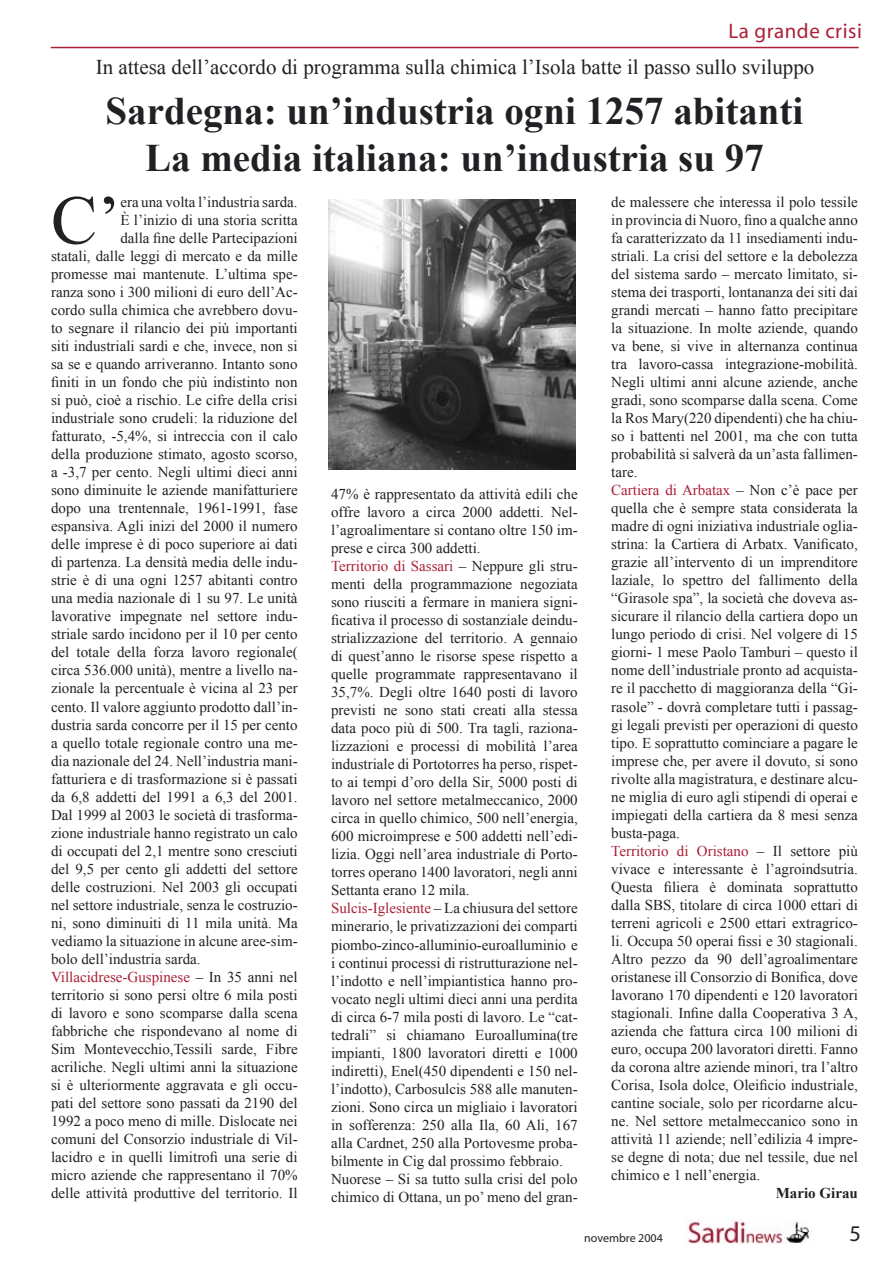
<style>
.page{position:relative;width:893px;height:1263px;background:#fff}
.page>*{position:absolute;margin:0;border:0;box-sizing:border-box;transform-origin:0 0}
.t1{font:69.3px "Times New Roman";color:#212125}
.t2{font:700 39px/46.8px "Times New Roman";color:#212125;text-align:center}
.t3{font:22.5px "Myriad";color:#212125}
.t4{font:21px "Times New Roman";color:#212125}
.t5{font:21px "Myriad";letter-spacing:.025em;color:#aa2037}
.t6{font:15px/18px "Times New Roman";color:#212125}
.t7{font:15px "Times New Roman";color:#aa2037}
.t8{font:700 15px "Times New Roman";color:#212125}
.t9{font:12px "Myriad";color:#212125}
.s1{color:#aa2037}
.s2{color:#212125}
</style>
<div class="page">
<img style="left:685px;top:1219px;width:127px;height:25px">
<hr style="left:51px;top:47px;width:808px;height:1px;background:#aa2037">
<img style="left:329px;top:200px;width:246px;height:269px">
<h3 class="t5" style="left:728px;top:20px;width:135px">La grande crisi</h3>
<h3 class="t4" style="left:96px;top:53px;width:720px">In attesa dell’accordo di programma sulla chimica l’Isola batte il passo sullo sviluppo</h3>
<h2 class="t2" style="left:106px;top:86px;width:699px">Sardegna: un’industria ogni 1257 abitanti<br>La media italiana: un’industria su 97</h2>
<p class="t6" style="left:611px;top:193px;width:248px">de malessere che interessa il polo tessile in provincia di Nuoro, fino a qualche anno fa caratterizzato da 11 insediamenti indu&shy;striali. La crisi del settore e la debolezza del sistema sardo – mercato limitato, si&shy;stema dei trasporti, lontananza dei siti dai grandi mercati – hanno fatto precipitare la situazione. In molte aziende, quando va bene, si vive in alternanza continua tra lavoro-cassa integrazione-mobilità.<br>Negli ultimi anni alcune aziende, anche gradi, sono scomparse dalla scena. Come la Ros Mary(220 dipendenti) che ha chiu&shy;so i battenti nel 2001, ma che con tutta probabilità si salverà da un’asta fallimen&shy;tare.<br><span class="s1">Cartiera di Arbatax</span> – Non c’è pace per quella che è sempre stata considerata la madre di ogni iniziativa industriale oglia&shy;strina: la Cartiera di Arbatx. Vanificato, grazie all’intervento di un imprenditore laziale, lo spettro del fallimento della “Girasole spa”, la società che doveva as&shy;sicurare il rilancio della cartiera dopo un lungo periodo di crisi. Nel volgere di 15 giorni- 1 mese Paolo Tamburi – questo il nome dell’industriale pronto ad acquista&shy;re il pacchetto di maggioranza della “Gi&shy;rasole” - dovrà completare tutti i passag&shy;gi legali previsti per operazioni di questo tipo. E soprattutto cominciare a pagare le imprese che, per avere il dovuto, si sono rivolte alla magistratura, e destinare alcu&shy;ne miglia di euro agli stipendi di operai e impiegati della cartiera da 8 mesi senza busta-paga.<br><span class="s1">Territorio di Oristano</span> – Il settore più vivace e interessante è l’agroindsutria.<br>Questa filiera è dominata soprattutto dalla SBS, titolare di circa 1000 ettari di terreni agricoli e 2500 ettari extragrico&shy;li. Occupa 50 operai fissi e 30 stagionali.<br>Altro pezzo da 90 dell’agroalimentare oristanese ill Consorzio di Bonifica, dove lavorano 170 dipendenti e 120 lavoratori stagionali. Infine dalla Cooperativa 3 A, azienda che fattura circa 100 milioni di euro, occupa 200 lavoratori diretti. Fanno da corona altre aziende minori, tra l’altro Corisa, Isola dolce, Oleificio industriale, cantine sociale, solo per ricordarne alcu&shy;ne. Nel settore metalmeccanico sono in attività 11 aziende; nell’edilizia 4 impre&shy;se degne di nota; due nel tessile, due nel chimico e 1 nell’energia.</p>
<p class="t8" style="left:776px;top:1182px;width:84px">Mario Girau</p>
<h1 class="t1" style="left:51px;top:174px;width:71px">C’</h1>
<p class="t6" style="left:120px;top:193px;width:179px">era una volta l’industria sarda.</p>
<p class="t6" style="left:120px;top:211px;width:179px">È l’inizio di una storia scritta</p>
<p class="t6" style="left:120px;top:229px;width:179px">dalla fine delle Partecipazioni</p>
<p class="t6" style="left:51px;top:247px;width:248px">statali, dalle leggi di mercato e da mille</p>
<p class="t6" style="left:51px;top:265px;width:248px">promesse mai mantenute. L’ultima spe-</p>
<p class="t6" style="left:51px;top:283px;width:248px">ranza sono i 300 milioni di euro dell’Ac-</p>
<p class="t6" style="left:51px;top:301px;width:248px">cordo sulla chimica che avrebbero dovu-</p>
<p class="t6" style="left:51px;top:319px;width:248px">to segnare il rilancio dei più importanti</p>
<p class="t6" style="left:51px;top:337px;width:248px">siti industriali sardi e che, invece, non si</p>
<p class="t6" style="left:51px;top:355px;width:248px">sa se e quando arriveranno. Intanto sono</p>
<p class="t6" style="left:51px;top:373px;width:248px">finiti in un fondo che più indistinto non</p>
<p class="t6" style="left:51px;top:391px;width:248px">si può, cioè a rischio. Le cifre della crisi</p>
<p class="t6" style="left:51px;top:409px;width:248px">industriale sono crudeli: la riduzione del</p>
<p class="t6" style="left:51px;top:427px;width:248px">fatturato, -5,4%, si intreccia con il calo</p>
<p class="t6" style="left:51px;top:445px;width:248px">della produzione stimato, agosto scorso,</p>
<p class="t6" style="left:51px;top:463px;width:248px">a -3,7 per cento. Negli ultimi dieci anni</p>
<p class="t6" style="left:51px;top:481px;width:248px">sono diminuite le aziende manifatturiere</p>
<p class="t6" style="left:51px;top:499px;width:248px">dopo una trentennale, 1961-1991, fase</p>
<p class="t6" style="left:51px;top:517px;width:248px">espansiva. Agli inizi del 2000 il numero</p>
<p class="t6" style="left:51px;top:535px;width:248px">delle imprese è di poco superiore ai dati</p>
<p class="t6" style="left:51px;top:553px;width:248px">di partenza. La densità media delle indu-</p>
<p class="t6" style="left:51px;top:571px;width:248px">strie è di una ogni 1257 abitanti contro</p>
<p class="t6" style="left:51px;top:589px;width:248px">una media nazionale di 1 su 97. Le unità</p>
<p class="t6" style="left:51px;top:607px;width:248px">lavorative impegnate nel settore indu-</p>
<p class="t6" style="left:51px;top:625px;width:248px">striale sardo incidono per il 10 per cento</p>
<p class="t6" style="left:51px;top:643px;width:248px">del totale della forza lavoro regionale(</p>
<p class="t6" style="left:51px;top:661px;width:248px">circa 536.000 unità), mentre a livello na-</p>
<p class="t6" style="left:51px;top:679px;width:248px">zionale la percentuale è vicina al 23 per</p>
<p class="t6" style="left:51px;top:697px;width:248px">cento. Il valore aggiunto prodotto dall’in-</p>
<p class="t6" style="left:51px;top:715px;width:248px">dustria sarda concorre per il 15 per cento</p>
<p class="t6" style="left:51px;top:733px;width:248px">a quello totale regionale contro una me-</p>
<p class="t6" style="left:51px;top:751px;width:248px">dia nazionale del 24. Nell’industria mani-</p>
<p class="t6" style="left:51px;top:769px;width:248px">fatturiera e di trasformazione si è passati</p>
<p class="t6" style="left:51px;top:787px;width:248px">da 6,8 addetti del 1991 a 6,3 del 2001.</p>
<p class="t6" style="left:51px;top:805px;width:248px">Dal 1999 al 2003 le società di trasforma-</p>
<p class="t6" style="left:51px;top:823px;width:248px">zione industriale hanno registrato un calo</p>
<p class="t6" style="left:51px;top:841px;width:248px">di occupati del 2,1 mentre sono cresciuti</p>
<p class="t6" style="left:51px;top:859px;width:248px">del 9,5 per cento gli addetti del settore</p>
<p class="t6" style="left:51px;top:877px;width:248px">delle costruzioni. Nel 2003 gli occupati</p>
<p class="t6" style="left:51px;top:895px;width:248px">nel settore industriale, senza le costruzio-</p>
<p class="t6" style="left:51px;top:913px;width:248px">ni, sono diminuiti di 11 mila unità. Ma</p>
<p class="t6" style="left:51px;top:931px;width:248px">vediamo la situazione in alcune aree-sim-</p>
<p class="t6" style="left:51px;top:949px;width:151px">bolo dell’industria sarda.</p>
<p class="t7" style="left:51px;top:966px;width:248px">Villacidrese-Guspinese <span class="s2">– In 35 anni nel</span></p>
<p class="t6" style="left:51px;top:985px;width:248px">territorio si sono persi oltre 6 mila posti</p>
<p class="t6" style="left:51px;top:1003px;width:248px">di lavoro e sono scomparse dalla scena</p>
<p class="t6" style="left:51px;top:1021px;width:248px">fabbriche che rispondevano al nome di</p>
<p class="t6" style="left:51px;top:1039px;width:248px">Sim Montevecchio,Tessili sarde, Fibre</p>
<p class="t6" style="left:51px;top:1057px;width:248px">acriliche. Negli ultimi anni la situazione</p>
<p class="t6" style="left:51px;top:1075px;width:248px">si è ulteriormente aggravata e gli occu-</p>
<p class="t6" style="left:51px;top:1093px;width:248px">pati del settore sono passati da 2190 del</p>
<p class="t6" style="left:51px;top:1111px;width:248px">1992 a poco meno di mille. Dislocate nei</p>
<p class="t6" style="left:51px;top:1129px;width:248px">comuni del Consorzio industriale di Vil-</p>
<p class="t6" style="left:51px;top:1147px;width:248px">lacidro e in quelli limitrofi una serie di</p>
<p class="t6" style="left:51px;top:1165px;width:248px">micro aziende che rappresentano il 70%</p>
<p class="t6" style="left:51px;top:1183px;width:248px">delle attività produttive del territorio. Il</p>
<p class="t6" style="left:331px;top:485px;width:248px">47% è rappresentato da attività edili che offre lavoro a circa 2000 addetti. Nel&shy;l’agroalimentare si contano oltre 150 im&shy;prese e circa 300 addetti.<br><span class="s1">Territorio di Sassari</span> – Neppure gli stru&shy;menti della programmazione negoziata sono riusciti a fermare in maniera signi&shy;ficativa il processo di sostanziale deindu&shy;strializzazione del territorio. A gennaio di quest’anno le risorse spese rispetto a quelle programmate rappresentavano il 35,7%. Degli oltre 1640 posti di lavoro previsti ne sono stati creati alla stessa data poco più di 500. Tra tagli, raziona&shy;lizzazioni e processi di mobilità l’area industriale di Portotorres ha perso, rispet&shy;to ai tempi d’oro della Sir, 5000 posti di lavoro nel settore metalmeccanico, 2000 circa in quello chimico, 500 nell’energia, 600 microimprese e 500 addetti nell’edi&shy;lizia. Oggi nell’area industriale di Porto&shy;torres operano 1400 lavoratori, negli anni Settanta erano 12 mila.<br><span class="s1">Sulcis-Iglesiente</span> – La chiusura del settore minerario, le privatizzazioni dei comparti piombo-zinco-alluminio-euroalluminio e i continui processi di ristrutturazione nel&shy;l’indotto e nell’impiantistica hanno pro&shy;vocato negli ultimi dieci anni una perdita di circa 6-7 mila posti di lavoro. Le “cat&shy;tedrali” si chiamano Euroallumina(tre impianti, 1800 lavoratori diretti e 1000 indiretti), Enel(450 dipendenti e 150 nel&shy;l’indotto), Carbosulcis 588 alle manuten&shy;zioni. Sono circa un migliaio i lavoratori in sofferenza: 250 alla Ila, 60 Ali, 167 alla Cardnet, 250 alla Portovesme proba&shy;bilmente in Cig dal prossimo febbraio.<br>Nuorese – Si sa tutto sulla crisi del polo chimico di Ottana, un po’ meno del gran-</p>
<p class="t9" style="left:584px;top:1231px;width:80px">novembre 2004</p>
<h3 class="t3" style="left:849px;top:1222px;width:13px">5</h3>
</div>
